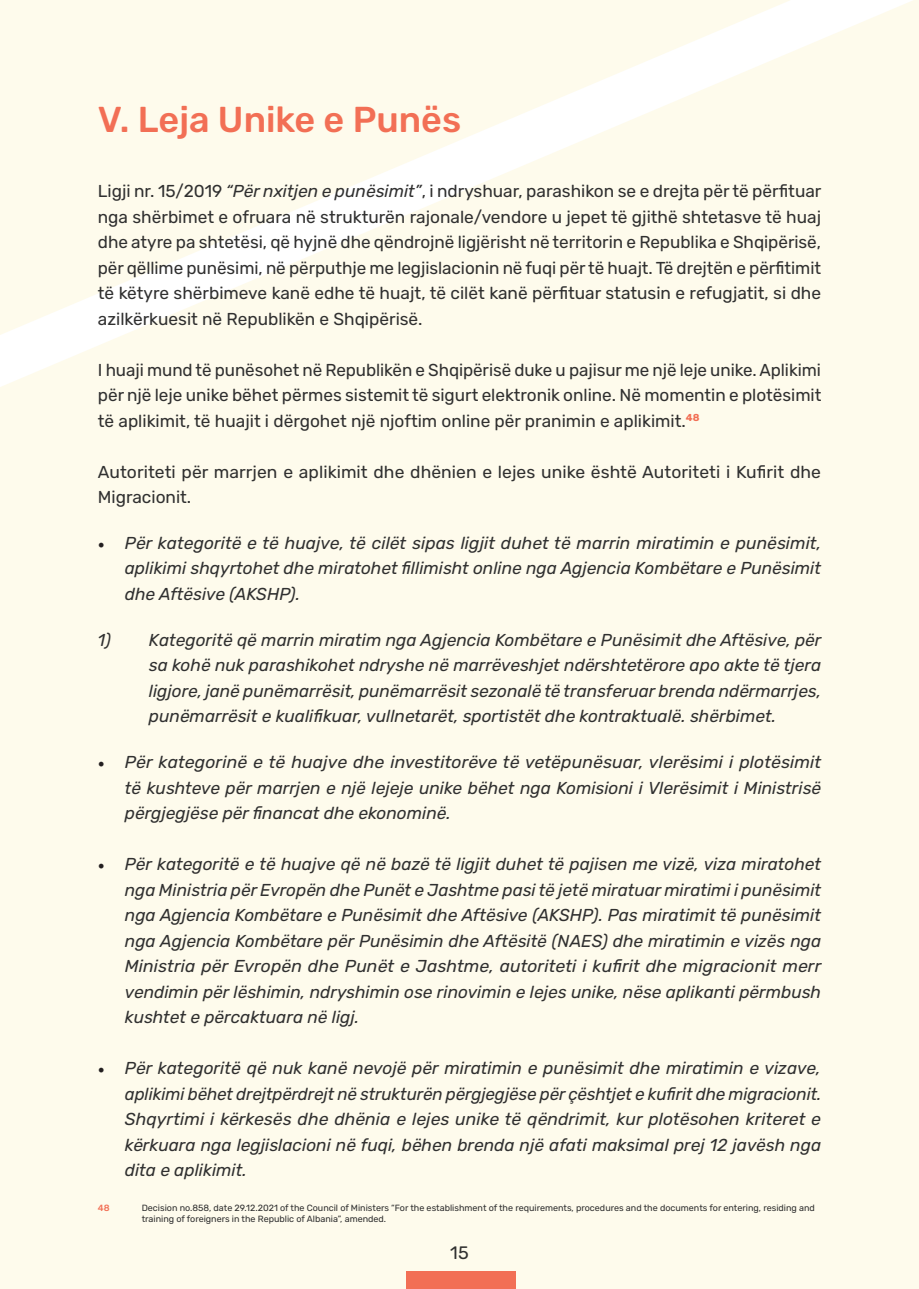
<style>
.page{position:relative;width:919px;height:1289px;background:#fff}
.page>*{position:absolute;margin:0;border:0;box-sizing:border-box;transform-origin:0 0}
.t1{font:500 36px "Rubik";color:#f26f55}
.t2{font:18px "Rubik";color:#303030}
.t3{font:italic 17.25px/25.5px "Rubik";color:#303030;text-align:justify}
.t4{font:17.25px/25.5px "Rubik";color:#303030;text-align:justify}
.t5{font:9px/10.5px "Rubik";color:#303030}
.t6{font:500 9px "Rubik";color:#f26f55}
.s1{font-style:italic}
.s2{font-family:"Minion Pro";font-style:normal;font-size:18px;color:#231f20}
</style>
<div class="page">
<div style="left:0;top:0;width:918px;height:1288px;background:#fefbec"></div>
<svg style="left:0;top:0;width:913px;height:387px"></svg>
<div style="left:406px;top:1271px;width:109px;height:17px;background:#f26f55"></div>
<p class="t1" style="left:98px;top:98px;width:365px">V. Leja Unike e Punës</p>
<p class="t4" style="left:98px;top:179px;width:725px">Ligji nr. 15/2019 <span class="s1">“Për nxitjen e punësimit”</span>, i ndryshuar, parashikon se e drejta për të përfituar nga shërbimet e ofruara në strukturën rajonale/vendore u jepet të gjithë shtetasve të huaj dhe atyre pa shtetësi, që hyjnë dhe qëndrojnë ligjërisht në territorin e Republika e Shqipërisë, për qëllime punësimi, në përputhje me legjislacionin në fuqi për të huajt. Të drejtën e përfitimit të këtyre shërbimeve kanë edhe të huajt, të cilët kanë përfituar statusin e refugjatit, si dhe azilkërkuesit në Republikën e Shqipërisë.</p>
<p class="t4" style="left:98px;top:357px;width:725px">I huaji mund të punësohet në Republikën e Shqipërisë duke u pajisur me një leje unike. Aplikimi për një leje unike bëhet përmes sistemit të sigurt elektronik online. Në momentin e plotësimit të aplikimit, të huajit i dërgohet një njoftim online për pranimin e aplikimit.<sup>48</sup></p>
<p class="t4" style="left:98px;top:459px;width:724px">Autoriteti për marrjen e aplikimit dhe dhënien e lejes unike është Autoriteti i Kufirit dhe<br>Migracionit.</p>
<p class="t3" style="left:125px;top:531px;width:697px;text-indent:-27px"><span class="s2">•</span> Për kategoritë e të huajve, të cilët sipas ligjit duhet të marrin miratimin e punësimit, aplikimi shqyrtohet dhe miratohet fillimisht online nga Agjencia Kombëtare e Punësimit dhe Aftësive (AKSHP).</p>
<p class="t3" style="left:98px;top:627px;width:15px">1)</p>
<p class="t3" style="left:149px;top:627px;width:674px">Kategoritë që marrin miratim nga Agjencia Kombëtare e Punësimit dhe Aftësive, për sa kohë nuk parashikohet ndryshe në marrëveshjet ndërshtetërore apo akte të tjera ligjore, janë punëmarrësit, punëmarrësit sezonalë të transferuar brenda ndërmarrjes, punëmarrësit e kualifikuar, vullnetarët, sportistët dhe kontraktualë. shërbimet.</p>
<p class="t3" style="left:125px;top:749px;width:698px;text-indent:-27px"><span class="s2">•</span> Për kategorinë e të huajve dhe investitorëve të vetëpunësuar, vlerësimi i plotësimit të kushteve për marrjen e një lejeje unike bëhet nga Komisioni i Vlerësimit i Ministrisë përgjegjëse për financat dhe ekonominë.</p>
<p class="t3" style="left:125px;top:851px;width:698px;text-indent:-27px"><span class="s2">•</span> Për kategoritë e të huajve që në bazë të ligjit duhet të pajisen me vizë, viza miratohet nga Ministria për Evropën dhe Punët e Jashtme pasi të jetë miratuar miratimi i punësimit nga Agjencia Kombëtare e Punësimit dhe Aftësive (AKSHP). Pas miratimit të punësimit nga Agjencia Kombëtare për Punësimin dhe Aftësitë (NAES) dhe miratimin e vizës nga Ministria për Evropën dhe Punët e Jashtme, autoriteti i kufirit dhe migracionit merr vendimin për lëshimin, ndryshimin ose rinovimin e lejes unike, nëse aplikanti përmbush kushtet e përcaktuara në ligj.</p>
<p class="t3" style="left:125px;top:1055px;width:698px;text-indent:-27px"><span class="s2">•</span> Për kategoritë që nuk kanë nevojë për miratimin e punësimit dhe miratimin e vizave, aplikimi bëhet drejtpërdrejt në strukturën përgjegjëse për çështjet e kufirit dhe migracionit.<br>Shqyrtimi i kërkesës dhe dhënia e lejes unike të qëndrimit, kur plotësohen kriteret e kërkuara nga legjislacioni në fuqi, bëhen brenda një afati maksimal prej 12 javësh nga dita e aplikimit.</p>
<p class="t6" style="left:98px;top:1202px;width:13px">48</p>
<p class="t5" style="left:142px;top:1202px;width:674px">Decision no.858, date 29.12.2021 of the Council of Ministers “For the establishment of the requirements, procedures and the documents for entering, residing and training of foreigners in the Republic of Albania”, amended.</p>
<p class="t2" style="left:450px;top:1242px;width:20px">15</p>
</div>
